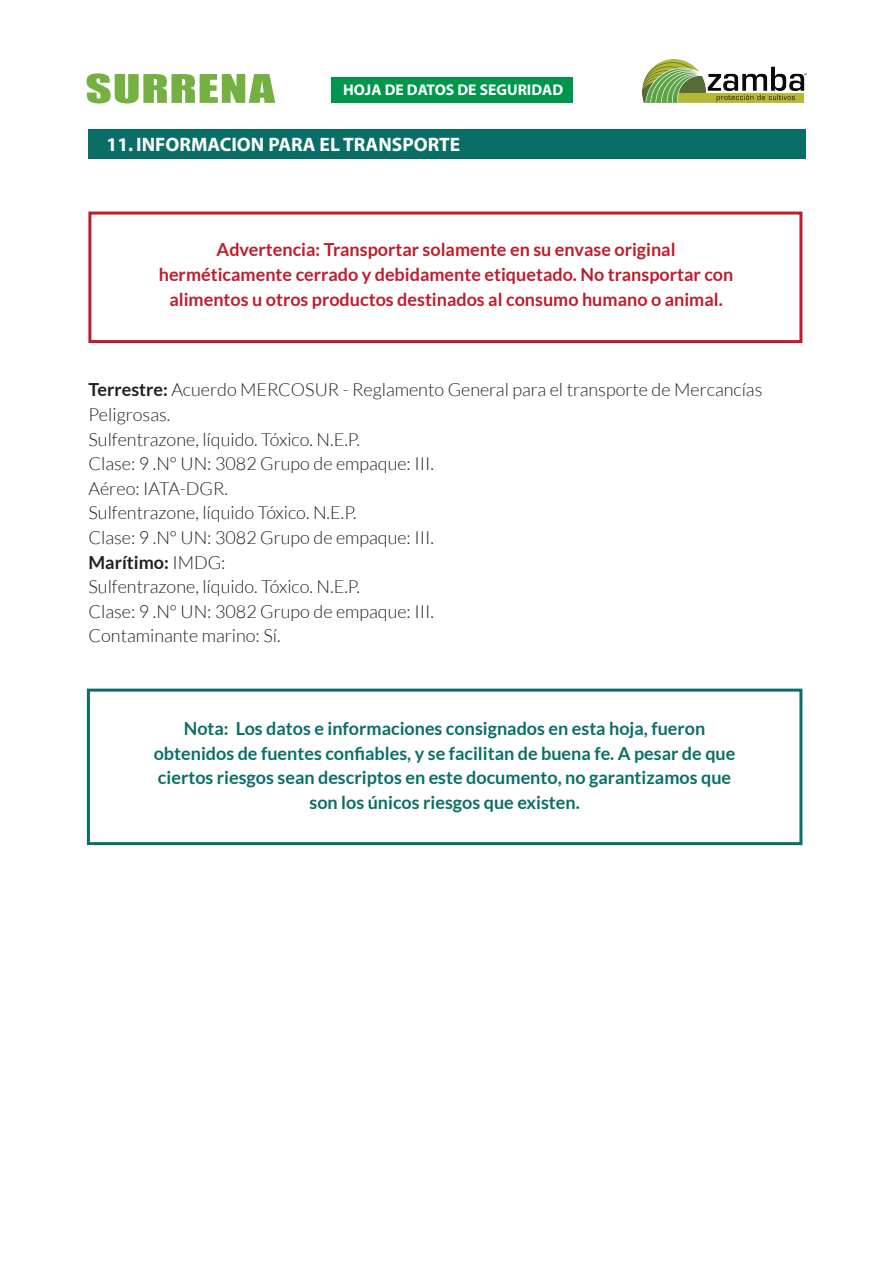
<style>
.page{position:relative;width:893px;height:1263px;background:#fff}
.page>*{position:absolute;margin:0;border:0;box-sizing:border-box;transform-origin:0 0}
.t1{font:700 19.5px "Myriad";color:#fff}
.t2{font:300 18px/24.6px "Lato";color:#231f20}
.t3{font:700 18px/24.6px "Lato";color:#096f66;text-align:center}
.t4{font:700 18px/24.6px "Lato";color:#be1d2c;text-align:center}
.t5{font:700 15.6px "Myriad";color:#fff}
.s1{font-weight:700}
</style>
<div class="page">
<div style="left:88px;top:129px;width:717px;height:30px;background:#096f66"></div>
<div style="left:87px;top:689px;width:715px;height:156px;border:3px solid #096f66"></div>
<div style="left:88px;top:212px;width:714px;height:131px;border:3px solid #be1d2c"></div>
<div style="left:331px;top:77px;width:242px;height:26px;background:#00974d"></div>
<svg style="left:87px;top:73px;width:188px;height:30px"></svg>
<img style="left:642px;top:60px;width:164px;height:42px">
<p class="t5" style="left:343px;top:82px;width:222px">HOJA DE DATOS DE SEGURIDAD</p>
<p class="t1" style="left:107px;top:134px;width:355px">11. INFORMACION PARA EL TRANSPORTE</p>
<p class="t4" style="left:159px;top:237px;width:576px">Advertencia: Transportar solamente en su envase original herméticamente cerrado y debidamente etiquetado. No transportar con alimentos u otros productos destinados al consumo humano o animal.</p>
<p class="t2" style="left:89px;top:378px;width:675px"><span class="s1">Terrestre:</span> Acuerdo MERCOSUR - Reglamento General para el transporte de Mercancías Peligrosas.<br>Sulfentrazone, líquido. Tóxico. N.E.P.<br>Clase: 9 .N° UN: 3082 Grupo de empaque: III.<br>Aéreo: IATA-DGR.<br>Sulfentrazone, líquido Tóxico. N.E.P.<br>Clase: 9 .N° UN: 3082 Grupo de empaque: III.<br><span class="s1">Marítimo:</span> IMDG:<br>Sulfentrazone, líquido. Tóxico. N.E.P.<br>Clase: 9 .N° UN: 3082 Grupo de empaque: III.<br>Contaminante marino: Sí.</p>
<p class="t3" style="left:154px;top:716px;width:583px">Nota: Los datos e informaciones consignados en esta hoja, fueron obtenidos de fuentes confiables, y se facilitan de buena fe. A pesar de que ciertos riesgos sean descriptos en este documento, no garantizamos que son los únicos riesgos que existen.</p>
</div>
